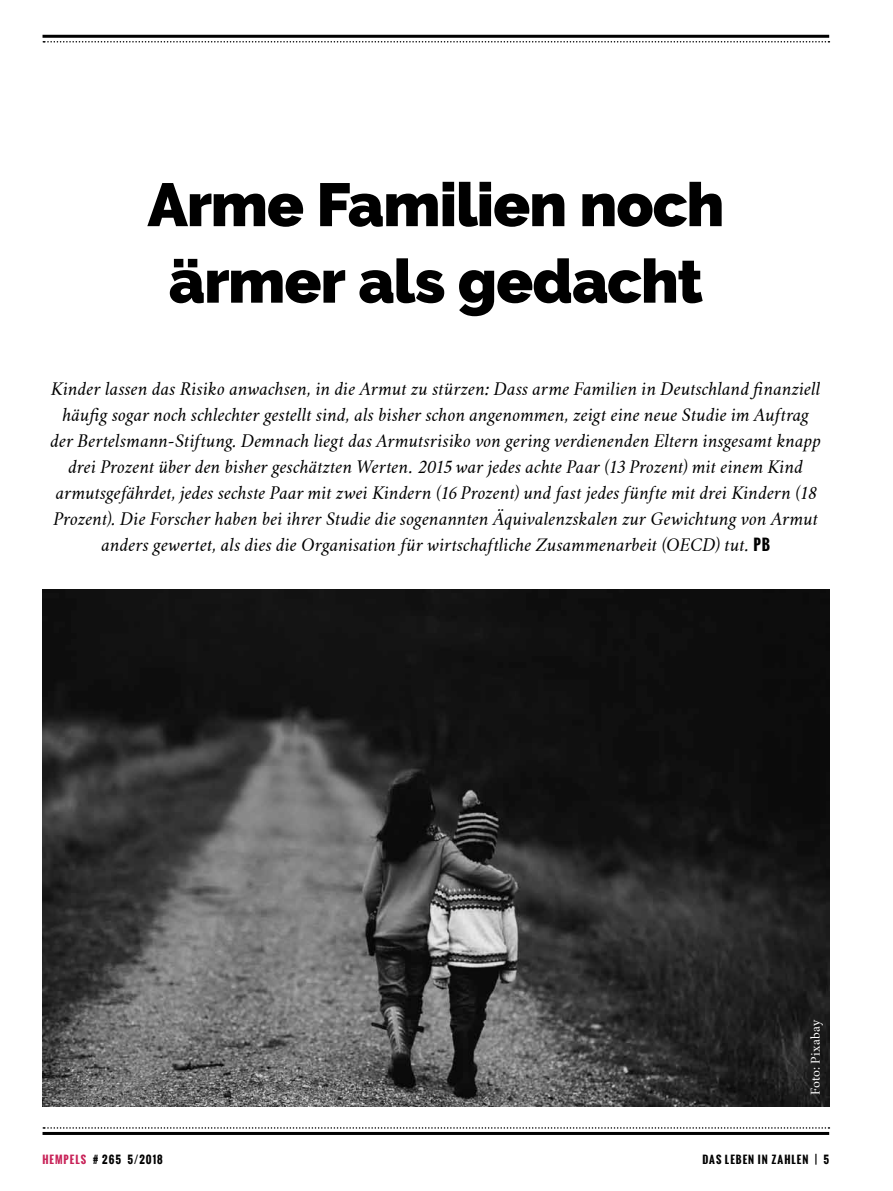
<style>
.page{position:relative;width:893px;height:1191px;background:#fff}
.page>*{position:absolute;margin:0;border:0;box-sizing:border-box;transform-origin:0 0}
.t1{font:900 60.75px/76.5px "Raleway";letter-spacing:-.015em;color:#000;text-align:center}
.t2{font:italic 17.25px/25.8px "Crimson Text";color:#000;text-align:center}
.t3{font:12px "Crimson Text";letter-spacing:.01em;color:#fff}
.t4{font:700 10.5px "Oswald";letter-spacing:.1em;color:#000}
.s1{font-family:"Oswald";font-weight:700;font-style:normal;font-size:15px}
.s2{color:#c82258}
</style>
<div class="page">
<img style="left:43px;top:589px;width:786px;height:517px">
<hr style="left:43px;top:35px;width:786px;height:3px;background:#000">
<svg style="left:43px;top:41px;width:786px;height:2px"></svg>
<hr style="left:43px;top:1132px;width:786px;height:3px;background:#000">
<svg style="left:43px;top:1127px;width:786px;height:1px"></svg>
<h1 class="t1" style="left:147px;top:167px;width:578px">Arme Familien noch ärmer als gedacht</h1>
<p class="t2" style="left:51px;top:377px;width:772px">Kinder lassen das Risiko anwachsen, in die Armut zu stürzen: Dass arme Familien in Deutschland finanziell häufig sogar noch schlechter gestellt sind, als bisher schon angenommen, zeigt eine neue Studie im Auftrag der Bertelsmann-Stiftung. Demnach liegt das Armutsrisiko von gering verdienenden Eltern insgesamt knapp drei Prozent über den bisher geschätzten Werten. 2015 war jedes achte Paar (13 Prozent) mit einem Kind armutsgefährdet, jedes sechste Paar mit zwei Kindern (16 Prozent) und fast jedes fünfte mit drei Kindern (18<br>Prozent). Die Forscher haben bei ihrer Studie die sogenannten Äquivalenzskalen zur Gewichtung von Armut anders gewertet, als dies die Organisation für wirtschaftliche Zusammenarbeit (OECD) tut. <span class="s1">PB</span></p>
<p class="t4" style="left:43px;top:1151px;width:122px"><span class="s2">HEMPELS</span> # 265 5/2018</p>
<p class="t3" style="left:808px;top:1095px;width:77px;rotate:-90deg">Foto: Pixabay</p>
<p class="t4" style="left:702px;top:1151px;width:128px">DAS LEBEN IN ZAHLEN | 5</p>
</div>
